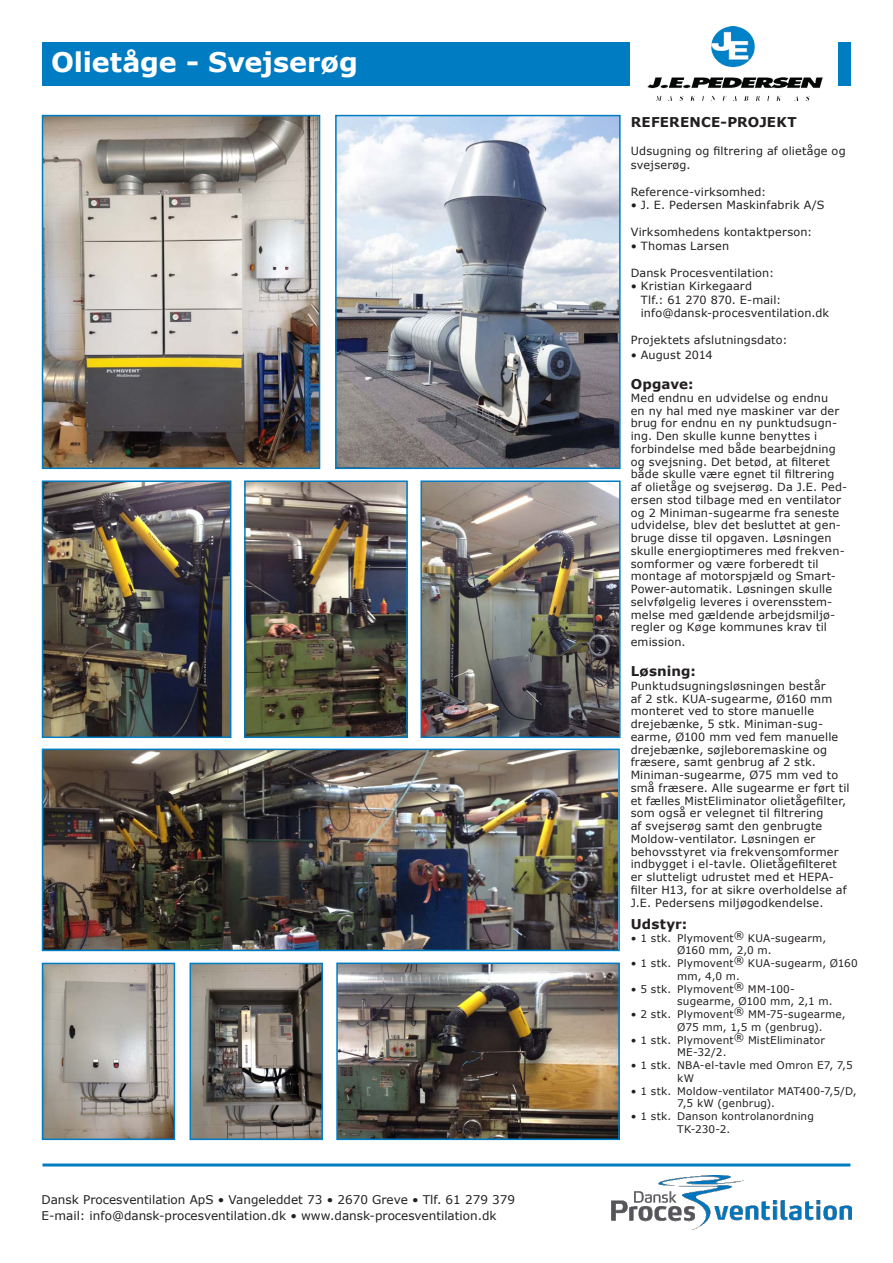
<style>
.page{position:relative;width:893px;height:1263px;background:#fff}
.page>*{position:absolute;margin:0;border:0;box-sizing:border-box;transform-origin:0 0}
.t1{font:700 27px "Verdana";color:#fff}
.t2{font:700 13.5px "Verdana";letter-spacing:.015em;color:#231f20}
.t3{font:12px/16.2px "Verdana";color:#231f20}
.t4{font:11.25px/12.8px "Verdana";letter-spacing:.015em;color:#231f20}
.t5{font:10.5px/12.8px "Verdana";letter-spacing:.015em;color:#231f20}
</style>
<div class="page">
<img style="left:612px;top:1176px;width:239px;height:54px">
<hr style="left:43px;top:1163px;width:807px;height:3px;background:#007cc2">
<div style="left:43px;top:43px;width:587px;height:43px;background:#007cc2"></div>
<div style="left:838px;top:43px;width:12px;height:43px;background:#007cc2"></div>
<img style="left:45px;top:751px;width:572px;height:197px">
<div style="left:42px;top:748px;width:578px;height:203px;border:2px solid #007cc2"></div>
<img style="left:45px;top:118px;width:272px;height:348px">
<div style="left:42px;top:115px;width:278px;height:354px;border:2px solid #007cc2"></div>
<img style="left:45px;top:483px;width:183px;height:252px">
<div style="left:42px;top:480px;width:189px;height:258px;border:2px solid #007cc2"></div>
<img style="left:247px;top:483px;width:158px;height:252px">
<div style="left:244px;top:480px;width:164px;height:258px;border:2px solid #007cc2"></div>
<img style="left:423px;top:483px;width:195px;height:252px">
<div style="left:420px;top:480px;width:201px;height:258px;border:2px solid #007cc2"></div>
<img style="left:193px;top:966px;width:127px;height:171px">
<div style="left:190px;top:963px;width:133px;height:177px;border:2px solid #007cc2"></div>
<img style="left:45px;top:966px;width:127px;height:171px">
<div style="left:42px;top:963px;width:133px;height:177px;border:2px solid #007cc2"></div>
<img style="left:338px;top:118px;width:280px;height:348px">
<div style="left:335px;top:115px;width:286px;height:354px;border:2px solid #007cc2"></div>
<img style="left:339px;top:965px;width:278px;height:172px">
<div style="left:336px;top:962px;width:284px;height:178px;border:2px solid #007cc2"></div>
<img style="left:648px;top:27px;width:174px;height:74px">
<h1 class="t1" style="left:51px;top:43px;width:308px">Olietåge - Svejserøg</h1>
<p class="t3" style="left:41px;top:1191px;width:475px">Dansk Procesventilation ApS • Vangeleddet 73 • 2670 Greve • Tlf. 61 279 379<br>E-mail: info@dansk-procesventilation.dk • www.dansk-procesventilation.dk</p>
<p class="t2" style="left:631px;top:113px;width:167px">REFERENCE-PROJEKT</p>
<p class="t4" style="left:631px;top:144px;width:216px;line-height:13.5px">Udsugning og filtrering af olietåge og svejserøg.</p>
<p class="t4" style="left:631px;top:185px;width:137px">Reference-virksomhed:</p>
<p class="t4" style="left:631px;top:199px;width:195px">• J. E. Pedersen Maskinfabrik A/S</p>
<p class="t4" style="left:631px;top:226px;width:183px">Virksomhedens kontaktperson:</p>
<p class="t4" style="left:631px;top:239px;width:100px">• Thomas Larsen</p>
<p class="t4" style="left:631px;top:266px;width:145px">Dansk Procesventilation:</p>
<p class="t4" style="left:641px;top:279px;width:190px;line-height:13.5px;text-indent:-10px">• Kristian Kirkegaard<br>Tlf.: 61 270 870. E-mail: info@dansk-procesventilation.dk</p>
<p class="t4" style="left:631px;top:334px;width:158px">Projektets afslutningsdato:</p>
<p class="t4" style="left:631px;top:348px;width:83px">• August 2014</p>
<p class="t2" style="left:631px;top:375px;width:64px">Opgave:</p>
<p class="t4" style="left:631px;top:391px;width:218px">Med endnu en udvidelse og endnu<br>en ny hal med nye maskiner var der brug for endnu en ny punktudsugn&shy;ing. Den skulle kunne benyttes i forbindelse med både bearbejdning og svejsning. Det betød, at filteret både skulle være egnet til filtrering af olietåge og svejserøg. Da J.E. Ped&shy;ersen stod tilbage med en ventilator og 2 Miniman-sugearme fra seneste udvidelse, blev det besluttet at gen&shy;bruge disse til opgaven. Løsningen skulle energioptimeres med frekven&shy;somformer og være forberedt til montage af motorspjæld og Smart-Power-automatik. Løsningen skulle selvfølgelig leveres i overensstem&shy;melse med gældende arbejdsmiljø&shy;regler og Køge kommunes krav til</p>
<p class="t4" style="left:631px;top:635px;width:56px">emission.</p>
<p class="t2" style="left:631px;top:662px;width:67px">Løsning:</p>
<p class="t4" style="left:631px;top:679px;width:220px">Punktudsugningsløsningen består<br>af 2 stk. KUA-sugearme, Ø160 mm monteret ved to store manuelle drejebænke, 5 stk. Miniman-sug&shy;earme, Ø100 mm ved fem manuelle drejebænke, søjleboremaskine og fræsere, samt genbrug af 2 stk.<br>Miniman-sugearme, Ø75 mm ved to små fræsere. Alle sugearme er ført til et fælles MistEliminator olietågefilter, som også er velegnet til filtrering<br>af svejserøg samt den genbrugte Moldow-ventilator. Løsningen er behovsstyret via frekvensomformer indbygget i el-tavle. Olietågefilteret er slutteligt udrustet med et HEPA&shy;filter H13, for at sikre overholdelse af J.E. Pedersens miljøgodkendelse.</p>
<p class="t2" style="left:631px;top:914px;width:58px">Udstyr:</p>
<p class="t5" style="left:677px;top:931px;width:150px;text-indent:-47px">• 1 stk. Plymovent® KUA-sugearm,<br>Ø160 mm, 2,0 m.</p>
<p class="t5" style="left:677px;top:957px;width:182px;text-indent:-47px">• 1 stk. Plymovent® KUA-sugearm, Ø160 mm, 4,0 m.</p>
<p class="t5" style="left:677px;top:982px;width:157px;text-indent:-47px">• 5 stk. Plymovent® MM-100- sugearme, Ø100 mm, 2,1 m.</p>
<p class="t5" style="left:677px;top:1008px;width:170px;text-indent:-47px">• 2 stk. Plymovent® MM-75-sugearme,<br>Ø75 mm, 1,5 m (genbrug).</p>
<p class="t5" style="left:677px;top:1033px;width:149px;text-indent:-47px">• 1 stk. Plymovent® MistEliminator<br>ME-32/2.</p>
<p class="t5" style="left:677px;top:1059px;width:177px;text-indent:-47px">• 1 stk. NBA-el-tavle med Omron E7, 7,5 kW</p>
<p class="t5" style="left:677px;top:1084px;width:181px;text-indent:-47px">• 1 stk. Moldow-ventilator MAT400-7,5/D,<br>7,5 kW (genbrug).</p>
<p class="t5" style="left:677px;top:1110px;width:138px;text-indent:-46px">• 1 stk. Danson kontrolanordning<br>TK-230-2.</p>
</div>
